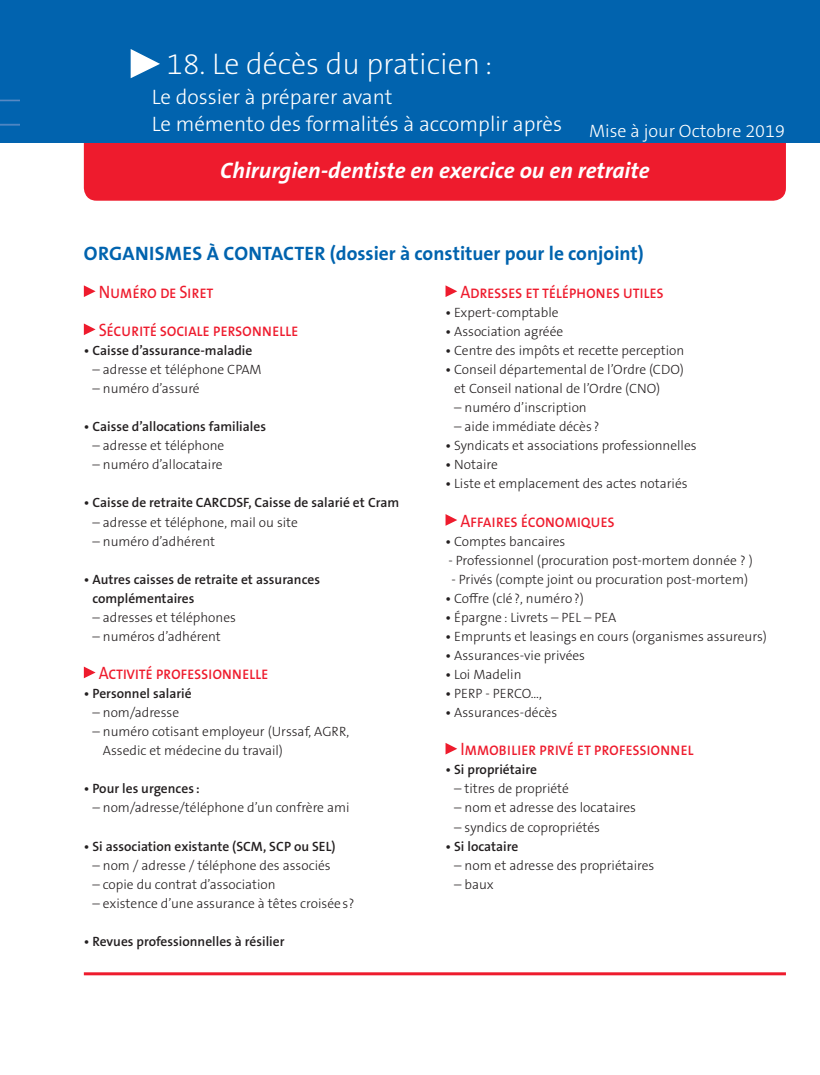
<style>
.page{position:relative;width:820px;height:1075px;background:#fff}
.page>*{position:absolute;margin:0;border:0;box-sizing:border-box;transform-origin:0 0}
.t1{font:200 30px "The Sans OT2";color:#fff}
.t2{font:italic 700 22.5px "The Sans OT7";color:#fff}
.t3{font:300 21px/27px "The Sans OT3";color:#fff}
.t4{font:700 19.5px "The Sans OT7";letter-spacing:.01em;color:#0163ae}
.Titre_2_rouge{font:18px "The Sans OT5 Plain";letter-spacing:-.02em;color:#ee1b2d;scale:.9 1}
.t5{font:300 18px "The Sans OT3";color:#fff}
.texte_courant{font:300 13.5px/19px "The Sans OT3";color:#231f20}
.Inter_bold{font:300 13.5px/19px "The Sans OT3";color:#231f20}
.Inter_bold-2{font:600 13.5px/19px "The Sans OT6";color:#231f20}
.texte_courant-2{font:600 13.5px "The Sans OT6";color:#231f20}
.s1{font-style:italic}
.s2{font-family:"The Sans OT6";font-weight:600}
</style>
<div class="page">
<div style="left:0;top:0;width:807px;height:143px;background:#0163ae"></div>
<svg style="left:84px;top:285px;width:12px;height:12px"></svg>
<svg style="left:84px;top:323px;width:12px;height:12px"></svg>
<svg style="left:84px;top:666px;width:12px;height:12px"></svg>
<svg style="left:445px;top:285px;width:12px;height:12px"></svg>
<svg style="left:445px;top:514px;width:12px;height:11px"></svg>
<svg style="left:445px;top:743px;width:12px;height:11px"></svg>
<div style="left:84px;top:103px;width:701px;height:98px;background:#ee1b2d;border-radius:13px"></div>
<div style="left:20px;top:0;width:799px;height:143px;background:#0163ae"></div>
<svg style="left:131px;top:49px;width:29px;height:29px"></svg>
<hr style="left:84px;top:972px;width:701px;height:3px;background:#ee1b2d">
<p class="t1" style="left:166px;top:44px;width:327px">18. Le décès du praticien:</p>
<p class="t3" style="left:152px;top:83px;width:411px">Le dossier à préparer avant<br>Le mémento des formalités à accomplir après</p>
<p class="t2" style="left:220px;top:156px;width:431px">Chirurgien-dentiste en exercice ou en retraite</p>
<p class="t5" style="left:589px;top:119px;width:197px">Mise à jour Octobre 2019</p>
<p class="t4" style="left:84px;top:240px;width:561px">ORGANISMES À CONTACTER (dossier à constituer pour le conjoint)</p>
<p class="Titre_2_rouge" style="left:99px;top:280px;width:129px">Numéro de Siret</p>
<p class="Titre_2_rouge" style="left:99px;top:318px;width:223px">Sécurité sociale personnelle</p>
<p class="Inter_bold-2" style="left:84px;top:341px;width:170px">• Caisse d’assurance-maladie</p>
<p class="Inter_bold" style="left:92px;top:360px;width:171px">– adresse et téléphone CPAM</p>
<p class="Inter_bold" style="left:92px;top:379px;width:109px">– numéro d’assuré</p>
<p class="Inter_bold-2" style="left:84px;top:417px;width:184px">• Caisse d’allocations familiales</p>
<p class="Inter_bold" style="left:92px;top:436px;width:133px">– adresse et téléphone</p>
<p class="Inter_bold" style="left:92px;top:455px;width:132px">– numéro d’allocataire</p>
<p class="Inter_bold-2" style="left:84px;top:493px;width:317px">• Caisse de retraite CARCDSF, Caisse de salarié et Cram</p>
<p class="Inter_bold" style="left:92px;top:512px;width:207px">– adresse et téléphone, mail ou site</p>
<p class="Inter_bold" style="left:92px;top:531px;width:124px">– numéro d’adhérent</p>
<p class="Inter_bold-2" style="left:92px;top:569px;width:229px;text-indent:-9px">• Autres caisses de retraite et assurances complémentaires</p>
<p class="Inter_bold" style="left:92px;top:608px;width:145px">– adresses et téléphones</p>
<p class="Inter_bold" style="left:92px;top:627px;width:130px">– numéros d’adhérent</p>
<p class="Titre_2_rouge" style="left:99px;top:661px;width:190px">Activité professionnelle</p>
<p class="Inter_bold-2" style="left:84px;top:684px;width:109px">• Personnel salarié</p>
<p class="Inter_bold" style="left:92px;top:703px;width:88px">– nom/adresse</p>
<p class="Inter_bold" style="left:103px;top:722px;width:248px;text-indent:-10px">– numéro cotisant employeur (Urssaf, AGRR,<br>Assedic et médecine du travail)</p>
<p class="Inter_bold-2" style="left:84px;top:779px;width:117px">• Pour les urgences :</p>
<p class="Inter_bold" style="left:92px;top:798px;width:258px"><span class="s1">–</span> nom/adresse/téléphone d’un confrère ami</p>
<p class="Inter_bold-2" style="left:84px;top:836px;width:253px">• Si association existante (SCM, SCP ou SEL)</p>
<p class="Inter_bold" style="left:92px;top:855px;width:240px">– nom / adresse / téléphone des associés</p>
<p class="Inter_bold" style="left:92px;top:874px;width:185px">– copie du contrat d’association</p>
<p class="Inter_bold" style="left:92px;top:893px;width:263px">– existence d’une assurance à têtes croisées?</p>
<p class="texte_courant-2" style="left:84px;top:932px;width:202px">• Revues professionnelles à résilier</p>
<p class="Titre_2_rouge" style="left:460px;top:280px;width:227px">Adresses et téléphones utiles</p>
<p class="texte_courant" style="left:445px;top:303px;width:115px"><span class="s2">•</span> Expert-comptable</p>
<p class="texte_courant" style="left:445px;top:322px;width:119px"><span class="s2">•</span> Association agréée</p>
<p class="texte_courant" style="left:445px;top:341px;width:240px"><span class="s2">•</span> Centre des impôts et recette perception</p>
<p class="texte_courant" style="left:454px;top:360px;width:231px;text-indent:-9px"><span class="s2">•</span> Conseil départemental de l’Ordre (CDO) et Conseil national de l’Ordre (CNO)</p>
<p class="texte_courant" style="left:454px;top:398px;width:134px">– numéro d’inscription</p>
<p class="texte_courant" style="left:454px;top:417px;width:147px">– aide immédiate décès ?</p>
<p class="texte_courant" style="left:445px;top:436px;width:252px"><span class="s2">•</span> Syndicats et associations professionnelles</p>
<p class="texte_courant" style="left:445px;top:455px;width:54px"><span class="s2">•</span> Notaire</p>
<p class="texte_courant" style="left:445px;top:474px;width:243px"><span class="s2">•</span> Liste et emplacement des actes notariés</p>
<p class="Titre_2_rouge" style="left:460px;top:509px;width:173px">Affaires économiques</p>
<p class="texte_courant" style="left:445px;top:531px;width:121px"><span class="s2">•</span> Comptes bancaires</p>
<p class="texte_courant" style="left:448px;top:550px;width:306px">- Professionnel (procuration post-mortem donnée ? )</p>
<p class="texte_courant" style="left:451px;top:569px;width:298px">- Privés (compte joint ou procuration post-mortem)</p>
<p class="texte_courant" style="left:445px;top:588px;width:140px"><span class="s2">•</span> Coffre (clé?, numéro?)</p>
<p class="texte_courant" style="left:445px;top:608px;width:172px"><span class="s2">•</span> Épargne: Livrets – PEL – PEA</p>
<p class="texte_courant" style="left:445px;top:627px;width:323px"><span class="s2">•</span> Emprunts et leasings en cours (organismes assureurs)</p>
<p class="texte_courant" style="left:445px;top:646px;width:141px"><span class="s2">•</span> Assurances-vie privées</p>
<p class="texte_courant" style="left:445px;top:665px;width:77px"><span class="s2">•</span> Loi Madelin</p>
<p class="texte_courant" style="left:445px;top:684px;width:98px"><span class="s2">•</span> PERP - PERCO...,</p>
<p class="texte_courant" style="left:445px;top:703px;width:113px"><span class="s2">•</span> Assurances-décès</p>
<p class="Titre_2_rouge" style="left:460px;top:737px;width:260px">Immobilier privé et professionnel</p>
<p class="texte_courant-2" style="left:445px;top:761px;width:93px">• Si propriétaire</p>
<p class="texte_courant" style="left:454px;top:779px;width:116px">– titres de propriété</p>
<p class="texte_courant" style="left:454px;top:798px;width:183px">– nom et adresse des locataires</p>
<p class="texte_courant" style="left:454px;top:817px;width:147px">– syndics de copropriétés</p>
<p class="texte_courant-2" style="left:445px;top:837px;width:74px">• Si locataire</p>
<p class="texte_courant" style="left:454px;top:855px;width:202px">– nom et adresse des propriétaires</p>
<p class="texte_courant" style="left:454px;top:874px;width:41px">– baux</p>
</div>
